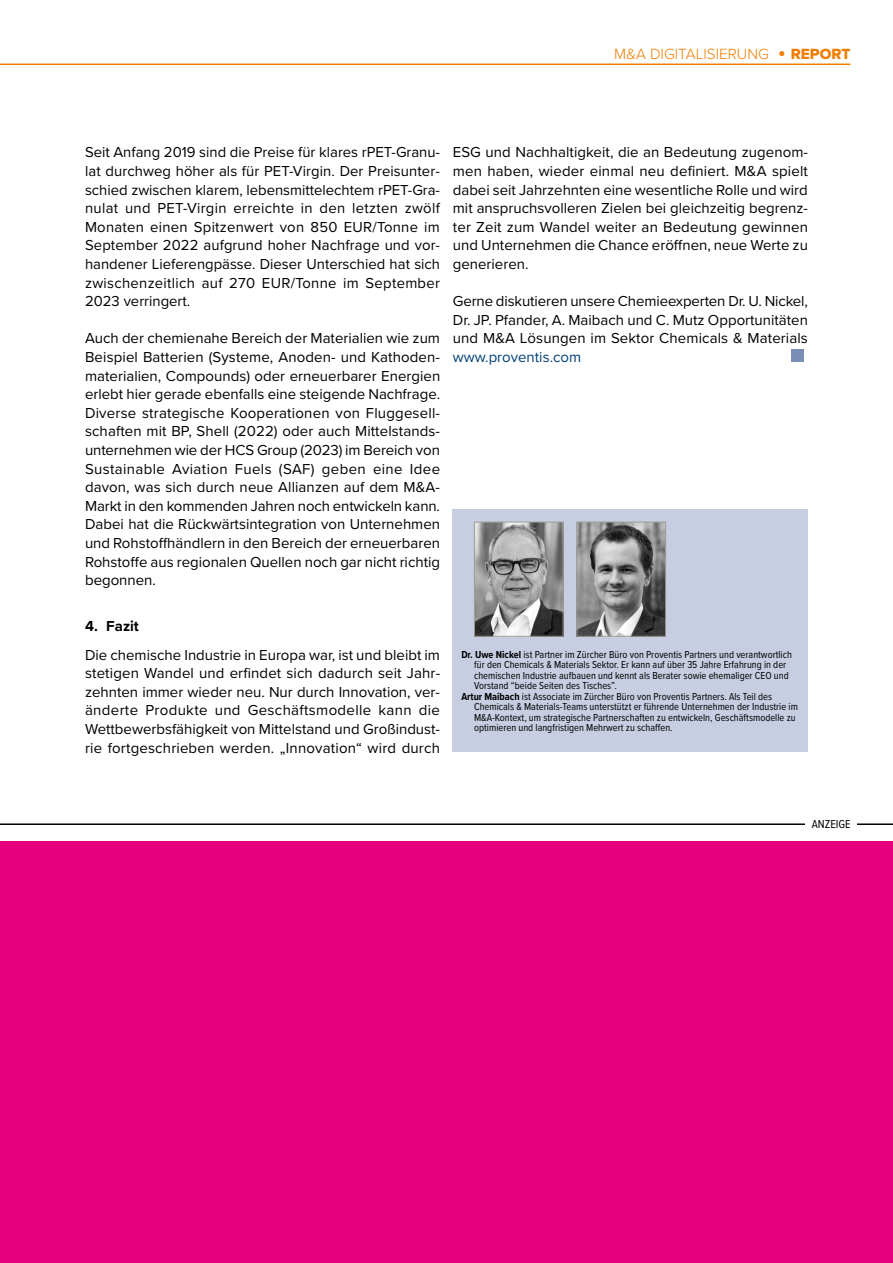
<style>
.page{position:relative;width:893px;height:1263px;background:#fff}
.page>*{position:absolute;margin:0;border:0;box-sizing:border-box;transform-origin:0 0}
.t1{font:300 15.3px "Proxima Nova";color:#ef7d00}
.t2{font:15px/18.6px "Proxima Nova";color:#000;text-align:justify}
.t3{font:15px "Proxima Nova";color:#004177}
.t4{font:700 15px "Proxima Nova";color:#000}
.t5{font:12px "Proxima Nova Cond";color:#000}
.t6{font:10.5px "Proxima Nova Cond";color:#000}
.s1{font-family:"Arial";font-weight:900}
.s2{font-family:"Proxima Nova Extrabld";font-weight:400}
.s3{font-weight:700}
</style>
<div class="page">
<div style="left:453px;top:509px;width:355px;height:242px;background:#c7cee2"></div>
<img style="left:476px;top:524px;width:85px;height:111px">
<div style="left:474px;top:522px;width:89px;height:115px;border:1px solid #9d9d9c"></div>
<img style="left:579px;top:524px;width:85px;height:111px">
<div style="left:577px;top:522px;width:89px;height:115px;border:1px solid #9d9d9c"></div>
<div style="left:791px;top:349px;width:13px;height:13px;background:#798fb7"></div>
<div style="left:0;top:842px;width:893px;height:421px;background:#e6007d"></div>
<hr style="left:0;top:64px;width:850px;height:1px;background:#ef7d00">
<hr style="left:0;top:823px;width:893px;height:2px;background:#000">
<div style="left:806px;top:812px;width:51px;height:26px;background:#fff"></div>
<p class="t1" style="left:614px;top:42px;width:238px">M&amp;A DIGITALISIERUNG <span class="s1">•</span> <span class="s2">REPORT</span></p>
<p class="t2" style="left:85px;top:142px;width:357px">Seit Anfang 2019 sind die Preise für klares rPET-Granu&shy;lat durchweg höher als für PET-Virgin. Der Preisunter&shy;schied zwischen klarem, lebensmittelechtem rPET-Gra&shy;nulat und PET-Virgin erreichte in den letzten zwölf Monaten einen Spitzenwert von 850 EUR/Tonne im September 2022 aufgrund hoher Nachfrage und vor&shy;handener Lieferengpässe. Dieser Unterschied hat sich zwischenzeitlich auf 270 EUR/Tonne im September 2023 verringert.</p>
<p class="t2" style="left:85px;top:328px;width:357px">Auch der chemienahe Bereich der Materialien wie zum Beispiel Batterien (Systeme, Anoden- und Kathoden&shy;materialien, Compounds) oder erneuerbarer Energien erlebt hier gerade ebenfalls eine steigende Nachfrage.<br>Diverse strategische Kooperationen von Fluggesell&shy;schaften mit BP, Shell (2022) oder auch Mittelstands&shy;unternehmen wie der HCS Group (2023) im Bereich von Sustainable Aviation Fuels (SAF) geben eine Idee davon, was sich durch neue Allianzen auf dem M&amp;A-Markt in den kommenden Jahren noch entwickeln kann.<br>Dabei hat die Rückwärtsintegration von Unternehmen und Rohstoffhändlern in den Bereich der erneuerbaren Rohstoffe aus regionalen Quellen noch gar nicht richtig begonnen.</p>
<p class="t4" style="left:85px;top:615px;width:56px">4. Fazit</p>
<p class="t2" style="left:85px;top:645px;width:357px">Die chemische Industrie in Europa war, ist und bleibt im stetigen Wandel und erfindet sich dadurch seit Jahr&shy;zehnten immer wieder neu. Nur durch Innovation, ver&shy;änderte Produkte und Geschäftsmodelle kann die Wettbewerbsfähigkeit von Mittelstand und Großindust&shy;rie fortgeschrieben werden. „Innovation“ wird durch</p>
<p class="t6" style="left:461px;top:646px;width:332px"><span class="s3">Dr. Uwe Nickel</span> ist Partner im Zürcher Büro von Proventis Partners und verantwortlich</p>
<p class="t2" style="left:453px;top:142px;width:357px">ESG und Nachhaltigkeit, die an Bedeutung zugenom&shy;men haben, wieder einmal neu definiert. M&amp;A spielt dabei seit Jahrzehnten eine wesentliche Rolle und wird mit anspruchsvolleren Zielen bei gleichzeitig begrenz&shy;ter Zeit zum Wandel weiter an Bedeutung gewinnen und Unternehmen die Chance eröffnen, neue Werte zu generieren.</p>
<p class="t2" style="left:453px;top:291px;width:357px">Gerne diskutieren unsere Chemieexperten Dr. U. Nickel, Dr. JP. Pfander, A. Maibach und C. Mutz Opportunitäten und M&amp;A Lösungen im Sektor Chemicals &amp; Materials</p>
<p class="t3" style="left:453px;top:346px;width:130px">www.proventis.com</p>
<p class="t6" style="left:474px;top:657px;width:314px">für den Chemicals &amp; Materials Sektor. Er kann auf über 35 Jahre Erfahrung in der</p>
<p class="t6" style="left:474px;top:667px;width:316px">chemischen Industrie aufbauen und kennt als Berater sowie ehemaliger CEO und</p>
<p class="t6" style="left:474px;top:678px;width:144px">Vorstand “beide Seiten des Tisches”.</p>
<p class="t6" style="left:461px;top:688px;width:312px"><span class="s3">Artur Maibach</span> ist Associate im Zürcher Büro von Proventis Partners. Als Teil des</p>
<p class="t6" style="left:474px;top:699px;width:325px">Chemicals &amp; Materials-Teams unterstützt er führende Unternehmen der Industrie im</p>
<p class="t6" style="left:474px;top:709px;width:323px">M&amp;A-Kontext, um strategische Partnerschaften zu entwickeln, Geschäftsmodelle zu</p>
<p class="t6" style="left:474px;top:720px;width:200px">optimieren und langfristigen Mehrwert zu schaffen.</p>
<p class="t5" style="left:812px;top:815px;width:40px">ANZEIGE</p>
</div>
